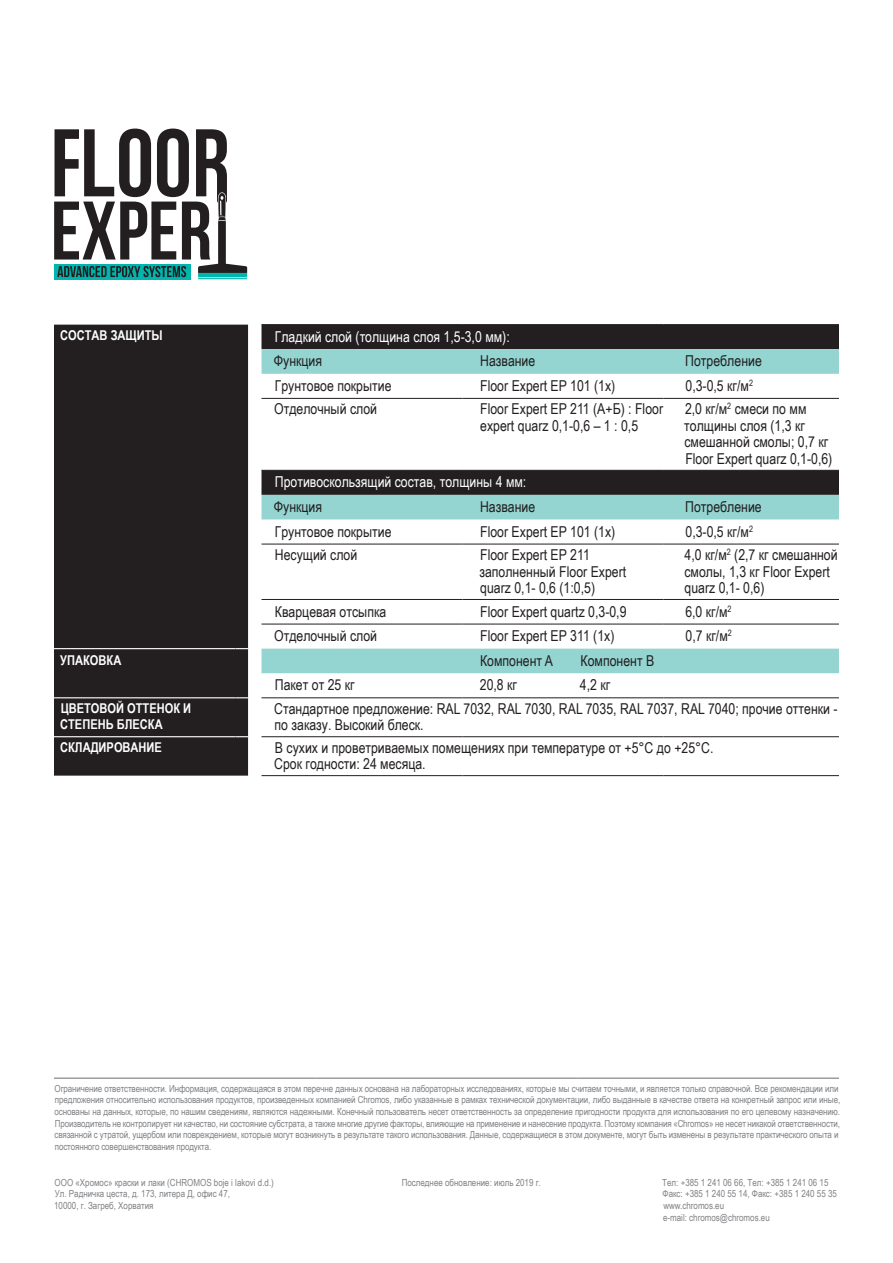
<style>
.page{position:relative;width:893px;height:1263px;background:#fff}
.page>*{position:absolute;margin:0;border:0;box-sizing:border-box;transform-origin:0 0}
.t1{font:15px/16.5px "Arial Narrow";color:#231f20}
.t2{font:15px/24.6px "Arial Narrow";color:#fff}
.t3{font:700 13.5px/16.5px "Arial Narrow";color:#fff}
.t4{font:9.75px/11.7px "Arial Narrow";letter-spacing:-.01em;color:#808285}
.s1{color:#231f20}
</style>
<div class="page">
<div style="left:54px;top:264px;width:137px;height:16px;background:#00b5ae"></div>
<hr style="left:198px;top:278px;width:49px;height:1px;background:#00b5ae">
<svg style="left:54px;top:129px;width:193px;height:148px"></svg>
<svg style="left:54px;top:325px;width:785px;height:451px;fill:#231f20"></svg>
<svg style="left:261px;top:349px;width:578px;height:324px"></svg>
<hr style="left:54px;top:648px;width:182px;height:1px;background:#fff">
<svg style="left:236px;top:648px;width:12px;height:1px"></svg>
<hr style="left:54px;top:697px;width:182px;height:1px;background:#fff">
<svg style="left:236px;top:697px;width:12px;height:1px"></svg>
<hr style="left:54px;top:736px;width:182px;height:1px;background:#fff">
<svg style="left:236px;top:736px;width:12px;height:1px"></svg>
<hr style="left:261px;top:324px;width:201px;height:1px;background:#231f20">
<hr style="left:462px;top:324px;width:101px;height:1px;background:#231f20">
<hr style="left:563px;top:324px;width:100px;height:1px;background:#231f20">
<hr style="left:663px;top:324px;width:176px;height:1px;background:#231f20">
<hr style="left:261px;top:398px;width:201px;height:1px;background:#231f20">
<hr style="left:462px;top:398px;width:101px;height:1px;background:#231f20">
<hr style="left:563px;top:398px;width:100px;height:1px;background:#231f20">
<hr style="left:663px;top:398px;width:176px;height:1px;background:#231f20">
<hr style="left:261px;top:470px;width:201px;height:1px;background:#231f20">
<hr style="left:462px;top:470px;width:101px;height:1px;background:#231f20">
<hr style="left:563px;top:470px;width:100px;height:1px;background:#231f20">
<hr style="left:663px;top:470px;width:176px;height:1px;background:#231f20">
<hr style="left:261px;top:544px;width:201px;height:1px;background:#231f20">
<hr style="left:462px;top:544px;width:101px;height:1px;background:#231f20">
<hr style="left:563px;top:544px;width:100px;height:1px;background:#231f20">
<hr style="left:663px;top:544px;width:176px;height:1px;background:#231f20">
<hr style="left:261px;top:599px;width:201px;height:1px;background:#231f20">
<hr style="left:462px;top:599px;width:101px;height:1px;background:#231f20">
<hr style="left:563px;top:599px;width:100px;height:1px;background:#231f20">
<hr style="left:663px;top:599px;width:176px;height:1px;background:#231f20">
<hr style="left:261px;top:624px;width:201px;height:1px;background:#231f20">
<hr style="left:462px;top:624px;width:101px;height:1px;background:#231f20">
<hr style="left:563px;top:624px;width:100px;height:1px;background:#231f20">
<hr style="left:663px;top:624px;width:176px;height:1px;background:#231f20">
<hr style="left:261px;top:697px;width:201px;height:1px;background:#231f20">
<hr style="left:462px;top:697px;width:101px;height:1px;background:#231f20">
<hr style="left:563px;top:697px;width:100px;height:1px;background:#231f20">
<hr style="left:663px;top:697px;width:176px;height:1px;background:#231f20">
<hr style="left:261px;top:736px;width:201px;height:1px;background:#231f20">
<hr style="left:462px;top:736px;width:101px;height:1px;background:#231f20">
<hr style="left:563px;top:736px;width:100px;height:1px;background:#231f20">
<hr style="left:663px;top:736px;width:176px;height:1px;background:#231f20">
<hr style="left:261px;top:775px;width:201px;height:1px;background:#231f20">
<hr style="left:462px;top:775px;width:101px;height:1px;background:#231f20">
<hr style="left:563px;top:775px;width:100px;height:1px;background:#231f20">
<hr style="left:663px;top:775px;width:176px;height:1px;background:#231f20">
<hr style="left:54px;top:1078px;width:262px;height:1px;background:#6c6d70">
<hr style="left:316px;top:1078px;width:261px;height:1px;background:#6c6d70">
<hr style="left:577px;top:1078px;width:262px;height:1px;background:#6c6d70">
<p class="t3" style="left:60px;top:326px;width:104px">СОСТАВ ЗАЩИТЫ</p>
<p class="t2" style="left:274px;top:324px;width:237px">Гладкий слой (толщина слоя 1,5-3,0 мм):<br><span class="s1">Функция</span></p>
<p class="t1" style="left:480px;top:352px;width:57px">Название</p>
<p class="t1" style="left:685px;top:352px;width:78px">Потребление</p>
<p class="t1" style="left:275px;top:377px;width:118px">Грунтовое покрытие</p>
<p class="t1" style="left:480px;top:377px;width:137px">Floor Expert EP 101 (1x)</p>
<p class="t1" style="left:685px;top:377px;width:69px">0,3-0,5 кг/м<sup>2</sup></p>
<p class="t1" style="left:274px;top:400px;width:104px">Отделочный слой</p>
<p class="t1" style="left:480px;top:400px;width:184px">Floor Expert EP 211 (A+Б) : Floor expert quarz 0,1-0,6 – 1 : 0,5</p>
<p class="t1" style="left:684px;top:400px;width:150px">2,0 кг/м<sup>2</sup> смеси по мм толщины слоя (1,3 кг смешанной смолы; 0,7 кг<br>Floor Expert quarz 0,1-0,6)</p>
<p class="t2" style="left:274px;top:469px;width:254px">Противоскользящий состав, толщины 4 мм:<br><span class="s1">Функция</span></p>
<p class="t1" style="left:480px;top:498px;width:57px">Название</p>
<p class="t1" style="left:685px;top:498px;width:78px">Потребление</p>
<p class="t1" style="left:275px;top:522px;width:118px">Грунтовое покрытие</p>
<p class="t1" style="left:480px;top:522px;width:137px">Floor Expert EP 101 (1x)</p>
<p class="t1" style="left:685px;top:522px;width:69px">0,3-0,5 кг/м<sup>2</sup></p>
<p class="t1" style="left:275px;top:546px;width:84px">Несущий слой</p>
<p class="t1" style="left:479px;top:546px;width:148px">Floor Expert EP 211 заполненный Floor Expert quarz 0,1- 0,6 (1:0,5)</p>
<p class="t1" style="left:684px;top:546px;width:155px">4,0 кг/м<sup>2</sup> (2,7 кг смешанной смолы, 1,3 кг Floor Expert quarz 0,1- 0,6)</p>
<p class="t1" style="left:275px;top:602px;width:113px">Кварцевая отсыпка</p>
<p class="t1" style="left:480px;top:602px;width:148px">Floor Expert quartz 0,3-0,9</p>
<p class="t1" style="left:685px;top:602px;width:48px">6,0 кг/м<sup>2</sup></p>
<p class="t1" style="left:274px;top:627px;width:104px">Отделочный слой</p>
<p class="t1" style="left:480px;top:627px;width:136px">Floor Expert EP 311 (1x)</p>
<p class="t1" style="left:685px;top:627px;width:48px">0,7 кг/м<sup>2</sup></p>
<p class="t3" style="left:60px;top:651px;width:62px">УПАКОВКА</p>
<p class="t1" style="left:480px;top:652px;width:74px">Компонент A</p>
<p class="t1" style="left:581px;top:652px;width:75px">Компонент B</p>
<p class="t1" style="left:275px;top:676px;width:81px">Пакет от 25 кг</p>
<p class="t1" style="left:480px;top:676px;width:39px">20,8 кг</p>
<p class="t1" style="left:580px;top:676px;width:32px">4,2 кг</p>
<p class="t3" style="left:60px;top:699px;width:132px">ЦВЕТОВОЙ ОТТЕНОК И<br>СТЕПЕНЬ БЛЕСКА</p>
<p class="t1" style="left:274px;top:700px;width:565px">Стандартное предложение: RAL 7032, RAL 7030, RAL 7035, RAL 7037, RAL 7040; прочие оттенки - по заказу. Высокий блеск.</p>
<p class="t3" style="left:60px;top:738px;width:103px">СКЛАДИРОВАНИЕ</p>
<p class="t1" style="left:274px;top:739px;width:441px">В сухих и проветриваемых помещениях при температуре от +5°C дo +25°C.<br>Срок годности: 24 месяца.</p>
<p class="t4" style="left:54px;top:1082px;width:787px">Ограничение ответственности. Информация, содержащаяся в этом перечне данных основана на лабораторных исследованиях, которые мы считаем точными, и является только справочной. Все рекомендации или предложения относительно использования продуктов, произведенных компанией Chromos, либо указанные в рамках технической документации, либо выданные в качестве ответа на конкретный запрос или иные, основаны на данных, которые, по нашим сведениям, являются надежными. Конечный пользователь несет ответственность за определение пригодности продукта для использования по его целевому назначению.<br>Производитель не контролирует ни качество, ни состояние субстрата, а также многие другие факторы, влияющие на применение и нанесение продукта. Поэтому компания «Chromos» не несет никакой ответственности, связанной с утратой, ущербом или повреждением, которые могут возникнуть в результате такого использования. Данные, содержащиеся в этом документе, могут быть изменены в результате практического опыта и постоянного совершенствования продукта.</p>
<p class="t4" style="left:54px;top:1176px;width:221px">ООО «Хромос» краски и лаки (CHROMOS boje i lakovi d.d.)<br>Ул. Радничка цеста, д. 173, литера Д, офис 47,<br>10000, г. Загреб, Хорватия</p>
<p class="t4" style="left:402px;top:1176px;width:141px">Последнее обновление: июль 2019 г.</p>
<p class="t4" style="left:662px;top:1176px;width:176px">Тел: +385 1 241 06 66, Тел: +385 1 241 06 15<br>Факс: +385 1 240 55 14, Факс: +385 1 240 55 35 www.chromos.eu<br>e-mail: chromos@chromos.eu</p>
</div>
